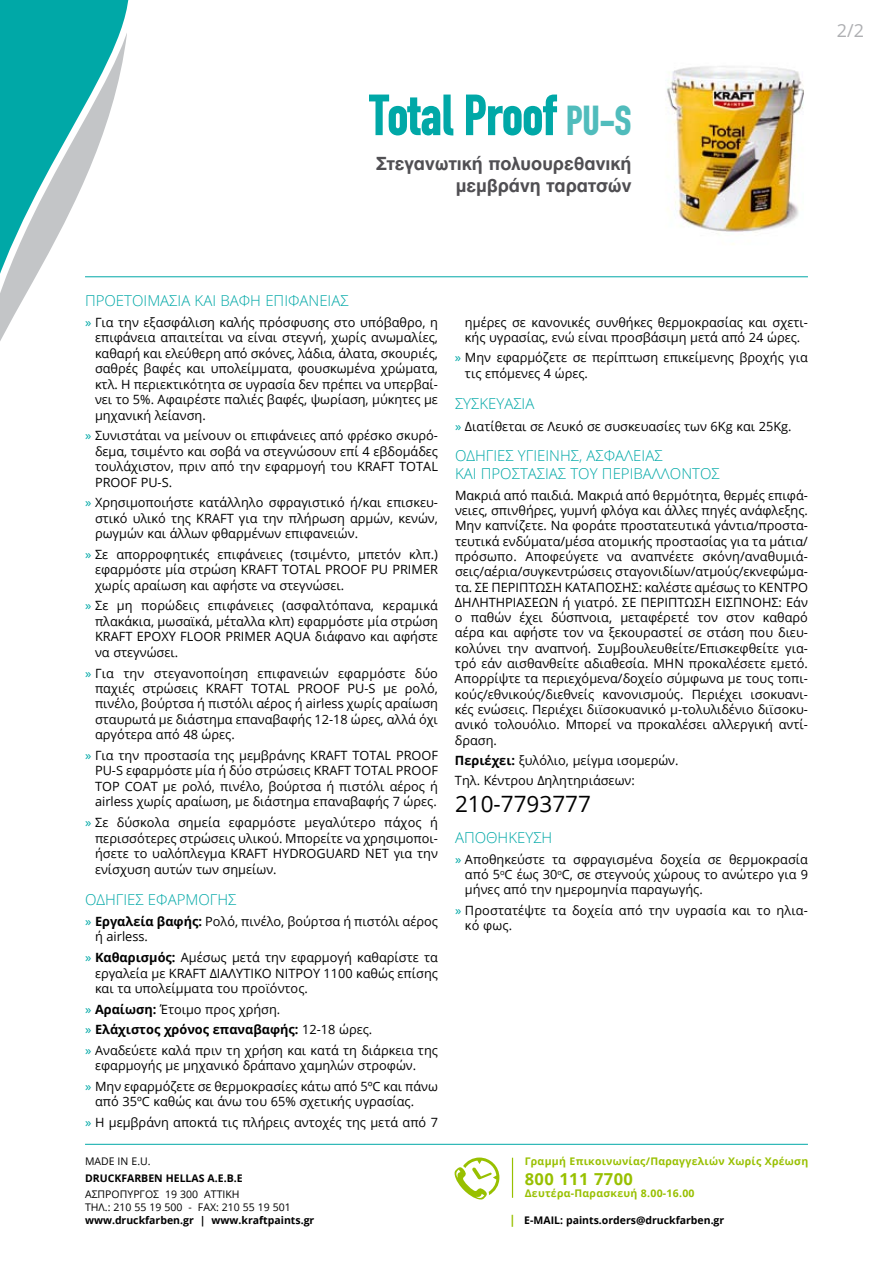
<style>
.page{position:relative;width:893px;height:1263px;background:#fff}
.page>*{position:absolute;margin:0;border:0;box-sizing:border-box;transform-origin:0 0}
.t1{font:700 condensed 57px "CF Din";letter-spacing:-.01em;color:#00a8a7}
.t2{font:22.5px "Open Sans";color:#000}
.t3{font:18px/21.6px "UB Helvetica Bold";color:#504f53;text-align:right}
.t4{font:18px "Open Sans";color:#aeafb2}
.t5{font:700 16.5px "Open Sans";letter-spacing:.025em;color:#98c000}
.t6{font:300 15px "Open Sans";color:#00a8a7}
.t7{font:12.75px/15.5px "Open Sans";color:#000;text-align:justify}
.t8{font:700 10.5px "Open Sans";color:#000}
.t9{font:700 10.5px "Open Sans";letter-spacing:.025em;color:#98c000}
.t10{font:10.5px/12.6px "Open Sans";color:#000;text-align:center}
.s1{font-size:41.25px;color:#50bcbc}
.s2{color:#00a8a7}
.s3{font-weight:700}
.s4{font-size:12px;color:#98c000}
</style>
<div class="page">
<div style="left:0;top:0;width:129px;height:33px;background:#00a8a7"></div>
<svg style="left:0;top:33px;width:144px;height:308px"></svg>
<hr style="left:85px;top:1144px;width:723px;height:1px;background:#00a8a7">
<hr style="left:85px;top:276px;width:723px;height:1px;background:#00a8a7">
<svg style="left:454px;top:1157px;width:45px;height:43px"></svg>
<hr style="left:512px;top:1158px;width:1px;height:40px;background:#98c000">
<img style="left:667px;top:66px;width:137px;height:179px">
<h1 class="t1" style="left:369px;top:84px;width:264px">Total Proof <span class="s1">PU-S</span></h1>
<h3 class="t3" style="left:376px;top:153px;width:257px">Στεγανωτική πολυουρεθανική μεμβράνη ταρατσών</h3>
<h3 class="t4" style="left:837px;top:18px;width:29px">2/2</h3>
<p class="t6" style="left:85px;top:291px;width:224px">Προετοιμασία ΚΑΙ Βαφή Επι φάνειας</p>
<p class="t7" style="left:95px;top:314px;width:344px;text-indent:-10px"><span class="s2">»</span> Για την εξασφάλιση καλής πρόσφυσης στο υπόβαθρο, η επιφάνεια απαιτείται να είναι στεγνή, χωρίς ανωμαλίες, καθαρή και ελεύθερη από σκόνες, λάδια, άλατα, σκουριές, σαθρές βαφές και υπολείμματα, φουσκωμένα χρώματα, κτλ. Η περιεκτικότητα σε υγρασία δεν πρέπει να υπερβαί&shy;νει το 5%. Αφαιρέστε παλιές βαφές, ψωρίαση, μύκητες με μηχανική λείανση.</p>
<p class="t7" style="left:95px;top:428px;width:344px;text-indent:-10px"><span class="s2">»</span> Συνιστάται να μείνουν οι επιφάνειες από φρέσκο σκυρό&shy;δεμα, τσιμέντο και σοβά να στεγνώσουν επί 4 εβδομάδες τουλάχιστον, πριν από την εφαρμογή του KRAFT TOTAL PROOF PU-S.</p>
<p class="t7" style="left:95px;top:495px;width:344px;text-indent:-10px"><span class="s2">»</span> Χρησιμοποιήστε κατάλληλο σφραγιστικό ή/και επισκευ&shy;στικό υλικό της KRAFT για την πλήρωση αρμών, κενών, ρωγμών και άλλων φθαρμένων επιφανειών.</p>
<p class="t7" style="left:95px;top:546px;width:344px;text-indent:-10px"><span class="s2">»</span> Σε απορροφητικές επιφάνειες (τσιμέντο, μπετόν κλπ.) εφαρμόστε μία στρώση KRAFT TOTAL PROOF PU PRIMER χωρίς αραίωση και αφήστε να στεγνώσει.</p>
<p class="t7" style="left:95px;top:598px;width:344px;text-indent:-10px"><span class="s2">»</span> Σε μη πορώδεις επιφάνειες (ασφαλτόπανα, κεραμικά πλακάκια, μωσαϊκά, μέταλλα κλπ) εφαρμόστε μία στρώση KRAFT EPOXY FLOOR PRIMER AQUA διάφανο και αφήστε να στεγνώσει.</p>
<p class="t7" style="left:95px;top:665px;width:344px;text-indent:-10px"><span class="s2">»</span> Για την στεγανοποίηση επιφανειών εφαρμόστε δύο παχιές στρώσεις KRAFT TOTAL PROOF PU-S με ρολό, πινέλο, βούρτσα ή πιστόλι αέρος ή airless χωρίς αραίωση σταυρωτά με διάστημα επαναβαφής 12-18 ώρες, αλλά όχι αργότερα από 48 ώρες.</p>
<p class="t7" style="left:95px;top:747px;width:344px;text-indent:-10px"><span class="s2">»</span> Για την προστασία της μεμβράνης KRAFT TOTAL PROOF PU-S εφαρμόστε μία ή δύο στρώσεις KRAFT TOTAL PROOF TOP COAT με ρολό, πινέλο, βούρτσα ή πιστόλι αέρος ή airless χωρίς αραίωση, με διάστημα επαναβαφής 7 ώρες.</p>
<p class="t7" style="left:95px;top:814px;width:344px;text-indent:-10px"><span class="s2">»</span> Σε δύσκολα σημεία εφαρμόστε μεγαλύτερο πάχος ή περισσότερες στρώσεις υλικού. Μπορείτε να χρησιμοποι&shy;ήσετε το υαλόπλεγμα KRAFT HYDROGUARD NET για την ενίσχυση αυτών των σημείων.</p>
<p class="t6" style="left:85px;top:890px;width:143px">Οδηγίες Εφαρμ ογής</p>
<p class="t7" style="left:95px;top:913px;width:344px;text-indent:-10px"><span class="s2">»</span> <span class="s3">Εργαλεία βαφής:</span> Ρολό, πινέλο, βούρτσα ή πιστόλι αέρος ή airless.</p>
<p class="t7" style="left:95px;top:949px;width:344px;text-indent:-10px"><span class="s2">»</span> <span class="s3">Καθαρισμός:</span> Αμέσως μετά την εφαρμογή καθαρίστε τα εργαλεία με KRAFT ΔΙΑΛΥ</p>
<p class="t7" style="left:243px;top:965px;width:15px">ΤΙΚΟ</p>
<p class="t7" style="left:275px;top:965px;width:30px">ΝΙΤΡΟΥ</p>
<p class="t7" style="left:324px;top:965px;width:116px">1100 καθώς επίσης</p>
<p class="t7" style="left:85px;top:978px;width:354px;line-height:20.5px;text-align:left;text-indent:10px">και τα υπολείμματα του προϊόντος.<br><span class="s2">»</span> <span class="s3">Αραίωση:</span> Έτοιμο προς χρήση.<br><span class="s2">»</span> <span class="s3">Ελάχιστος χρόνος επαναβαφής:</span> 12-18 ώρες.<br><span class="s2">»</span> Αναδεύετε καλά πριν τη χρήση και κατά τη διάρκεια της</p>
<p class="t7" style="left:85px;top:1055px;width:354px;line-height:20.5px;text-indent:10px">εφαρμογής με μηχανικό δράπανο χαμηλών στροφών.<br><span class="s2">»</span> Μ ην εφαρμόζετε σε θερμοκρασίες κάτω από 5ºC και πάνω</p>
<p class="t7" style="left:85px;top:1091px;width:354px;line-height:20.5px;text-indent:10px">από 35ºC καθώς και άνω του 65% σχετικής υγρασίας.<br><span class="s2">»</span> Η μεμβράνη αποκτά τις πλήρεις αντοχές της μετά από 7</p>
<p class="t7" style="left:465px;top:314px;width:344px">ημέρες σε κανονικές συνθήκες θερμοκρασίας και σχετι&shy;κής υγρασίας, ενώ είναι προσβάσιμη μετά από 24 ώρες.</p>
<p class="t7" style="left:465px;top:349px;width:344px;line-height:16.2px;text-indent:-10px"><span class="s2">»</span> Μ ην εφαρμόζετε σε περίπτωση επικείμενης βροχής για τις επόμενες 4 ώρες.</p>
<p class="t6" style="left:455px;top:393px;width:81px">Συσκευασία</p>
<p class="t7" style="left:455px;top:418px;width:338px"><span class="s2">»</span> Διατίθεται σε Λευκό σε συσκευασίες των 6Kg και 25Kg.</p>
<p class="t6" style="left:455px;top:446px;width:10px">ΟΔΗΓΙΕΣ</p>
<p class="t6" style="left:518px;top:446px;width:7px">ΥΓΙΕΙ</p>
<p class="t6" style="left:549px;top:446px;width:114px">ΝΗΣ, ΑΣΦΑΛΕΙ ΑΣ</p>
<p class="t6" style="left:455px;top:464px;width:47px">ΚΑΙ ΠΡΟΣ</p>
<p class="t6" style="left:520px;top:464px;width:191px">ΤΑΣΙ ΑΣ ΤΟΥ ΠΕΡΙ ΒΑΛΛΟΝΤΟΣ</p>
<p class="t7" style="left:455px;top:487px;width:354px">Μ ακριά από παιδιά. Μ ακριά από θερµότητα, θερµές επιφά&shy;νειες, σπινθήρες, γυµνή φλόγα και άλλες πηγές ανάφλεξης.<br>Μ ην καπνίζετε. Ν α φοράτε προστατευτικά γάντια/προστα&shy;τευτικά ενδύµατα/µέσα ατοµικής προστασίας για τα µάτια/ πρόσωπο. Aποφεύγετε να αναπνέετε σκόνη/αναθυµιά&shy;σεις/αέρια/συγκεντρώσεις σταγονιδίων/ατµούς/εκνεφώµα&shy;τα. ΣΕ ΠΕΡΙΠ</p>
<p class="t7" style="left:528px;top:579px;width:69px">ΤΩΣΗ ΚΑΤΑΠΟ</p>
<p class="t7" style="left:615px;top:579px;width:153px">ΣΗ Σ: καλέστε αµέσως το ΚΕΝ</p>
<p class="t7" style="left:783px;top:579px;width:16px">ΤΡΟ</p>
<p class="t7" style="left:455px;top:594px;width:354px;text-indent:316px">Σ: Εάν ο παθών έχει δύσπνοια, µεταφέρετέ τον στον καθαρό αέρα και αφήστε τον να ξεκουραστεί σε στάση που διευ&shy;κολύνει την αναπνοή. Συµβουλευθείτε/Επισκεφθείτε για&shy;τρό εάν αισθανθείτε αδιαθεσία. ΜΗΝ</p>
<p class="t7" style="left:455px;top:594px;width:17px">ΔΗΛΗ</p>
<p class="t7" style="left:489px;top:594px;width:15px">ΤΗΡΙΑ</p>
<p class="t7" style="left:525px;top:594px;width:124px">ΣΕΩΝ ή γιατρό. ΣΕ ΠΕΡΙΠ</p>
<p class="t7" style="left:677px;top:594px;width:66px">ΤΩΣΗ ΕΙΣΠΝΟΗ</p>
<p class="t7" style="left:455px;top:655px;width:354px;text-indent:234px">προκαλέσετε εµετό.<br>Απορρίψτε τα περιεχόµενα/δοχείο σύµφωνα µε τους τοπι&shy;κούς/εθνικούς/διεθνείς κανονισµούς. Π εριέχει ισοκυανι&shy;κές ενώσεις. Π εριέχει διϊσοκυανικό µ-τολυλιδένιο διϊσοκυ&shy;ανικό τολουόλιο. Μπορεί να προκαλέσει αλλεργική αντί&shy;δραση.</p>
<p class="t7" style="left:455px;top:750px;width:225px;line-height:20.4px"><span class="s3">Περιέχει:</span> ξυλόλιο, µείγµα ισοµερών.<br>Τηλ. Κέντρου Δηλητηριάσεων:</p>
<h2 class="t2" style="left:455px;top:789px;width:137px">210-7793777</h2>
<p class="t6" style="left:455px;top:827px;width:53px">Αποθήκε</p>
<p class="t6" style="left:525px;top:827px;width:28px">υση</p>
<p class="t7" style="left:465px;top:851px;width:344px;text-indent:-10px"><span class="s2">»</span> Αποθηκεύστε τα σφραγισμένα δοχεία σε θερμοκρασία από 5<sup>ο</sup>C έως 30<sup>ο</sup>C, σε στεγνούς χώρους το ανώτερο για 9 μήνες από την ημερομηνία παραγωγής.</p>
<p class="t7" style="left:465px;top:902px;width:344px;text-indent:-10px"><span class="s2">»</span> Π ροστατέψτε τα δοχεία από την υγρασία και το ηλια&shy;κό φως.</p>
<p class="t9" style="left:525px;top:1154px;width:285px">Γραμμή Επικοινωνίας/Παραγγελιών Χωρίς Χρέωση</p>
<p class="t5" style="left:525px;top:1167px;width:110px">800 111 7700</p>
<p class="t9" style="left:525px;top:1186px;width:171px">Δευτέρα-Παρασκευή 8.00-16.00</p>
<p class="t10" style="left:85px;top:1154px;width:67px">MADE IN E.U.</p>
<p class="t8" style="left:85px;top:1170px;width:159px">DRUCKFARBEN HELLAS A.E.B.E</p>
<p class="t10" style="left:85px;top:1188px;width:21px">AΣΠΡΟΠΥΡΓΟ</p>
<p class="t10" style="left:85px;top:1188px;width:207px">Σ 19 300 ΑΤΤΙΚΗ<br>THΛ.: 210 55 19 500 - FAX: 210 55 19 501</p>
<p class="t8" style="left:85px;top:1212px;width:231px">www.druckfarben.gr | www.kraftpaints.gr</p>
<p class="t8" style="left:509px;top:1212px;width:217px"><span class="s4">|</span> E-MAIL: paints.orders@druckfarben.gr</p>
</div>
